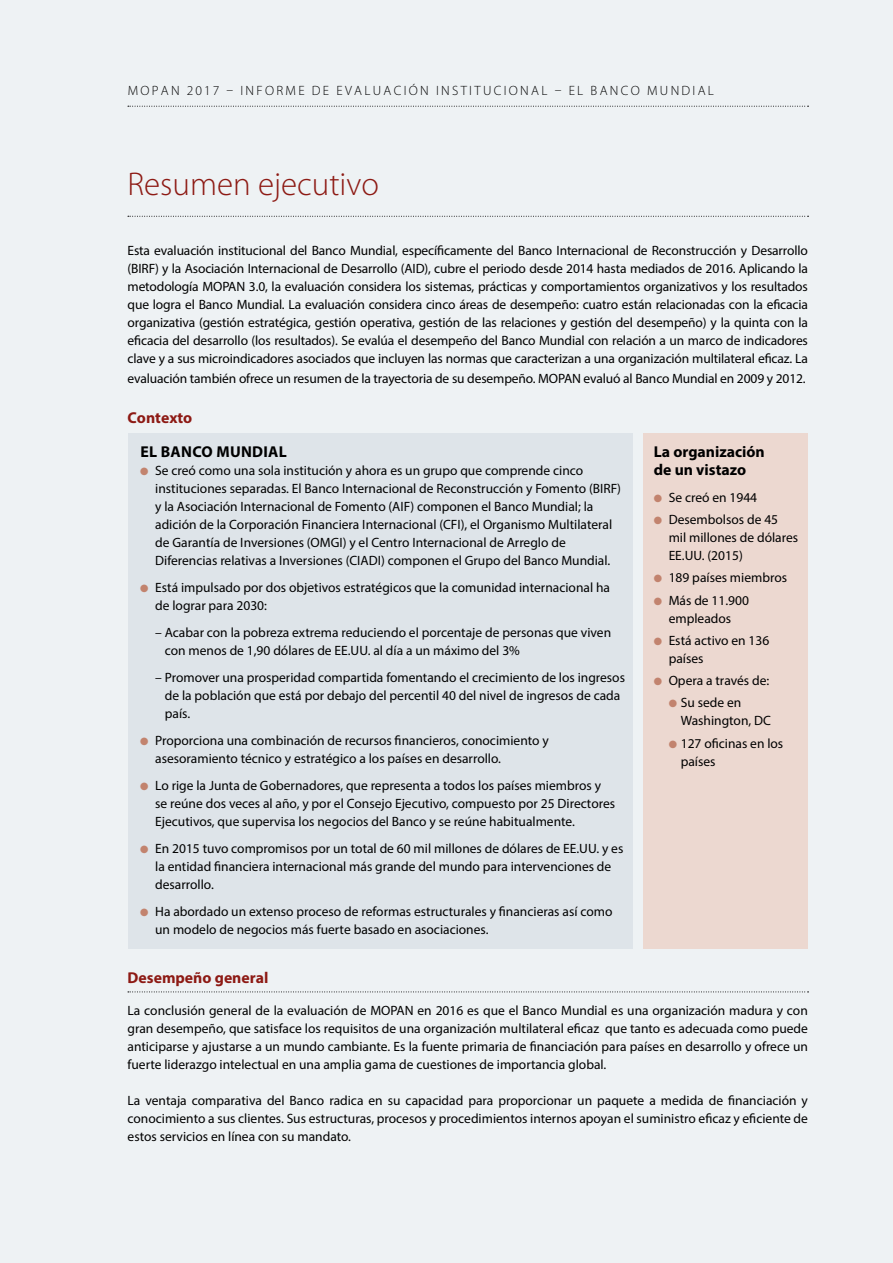
<style>
.page{position:relative;width:893px;height:1263px;background:#eef2f4}
.page>*{position:absolute;margin:0;border:0;box-sizing:border-box;transform-origin:0 0}
.t1{font:300 33px "Myriad Pro";color:#8d1a14}
.t2{font:700 15.75px/18px "Myriad Pro";color:#000}
.t3{font:700 15.75px "Myriad Pro";color:#8d1a14}
.t4{font:700 15.75px "Myriad Pro";letter-spacing:.02em;color:#000}
.t5{font:13.5px/18px "Myriad Pro";color:#000}
.t6{font:300 13.5px "Myriad Pro";letter-spacing:.17em;color:#000}
.s1{color:#c2836e}
</style>
<div class="page">
<svg style="left:128px;top:106px;width:680px;height:1px"></svg>
<svg style="left:128px;top:216px;width:680px;height:1px"></svg>
<svg style="left:128px;top:991px;width:680px;height:1px"></svg>
<div style="left:643px;top:433px;width:165px;height:515px;background:#ecd8d0"></div>
<div style="left:128px;top:433px;width:504px;height:515px;background:#dee4e9"></div>
<p class="t6" style="left:128px;top:83px;width:588px">MOPAN 2017 – INFORME DE EVALUACIÓN INSTITUCIONAL – EL BANCO MUNDIAL</p>
<h1 class="t1" style="left:128px;top:164px;width:253px">Resumen ejecutivo</h1>
<p class="t5" style="left:128px;top:242px;width:682px;text-align:justify">Esta evaluación institucional del Banco Mundial, específicamente del Banco Internacional de Reconstrucción y Desarrollo (BIRF) y la Asociación Internacional de Desarrollo (AID), cubre el periodo desde 2014 hasta mediados de 2016. Aplicando la metodología MOPAN 3.0, la evaluación considera los sistemas, prácticas y comportamientos organizativos y los resultados que logra el Banco Mundial. La evaluación considera cinco áreas de desempeño: cuatro están relacionadas con la eficacia organizativa (gestión estratégica, gestión operativa, gestión de las relaciones y gestión del desempeño) y la quinta con la eficacia del desarrollo (los resultados). Se evalúa el desempeño del Banco Mundial con relación a un marco de indicadores clave y a sus microindicadores asociados que incluyen las normas que caracterizan a una organización multilateral eficaz. La</p>
<p class="t5" style="left:128px;top:369px;width:680px">evaluación también ofrece un resumen de la trayectoria de su desempeño. MOPAN evaluó al Banco Mundial en 2009 y 2012.</p>
<p class="t3" style="left:128px;top:407px;width:66px">Contexto</p>
<p class="t4" style="left:140px;top:442px;width:148px">EL BANCO MUNDIAL</p>
<p class="t5" style="left:155px;top:462px;width:467px;text-indent:-15px"><span class="s1">●</span> Se creó como una sola institución y ahora es un grupo que comprende cinco instituciones separadas. El Banco Internacional de Reconstrucción y Fomento (BIRF) y la Asociación Internacional de Fomento (AIF) componen el Banco Mundial; la adición de la Corporación Financiera Internacional (CFI), el Organismo Multilateral de Garantía de Inversiones (OMGI) y el Centro Internacional de Arreglo de Diferencias relativas a Inversiones (CIADI) componen el Grupo del Banco Mundial.</p>
<p class="t5" style="left:155px;top:579px;width:456px;text-indent:-15px"><span class="s1">●</span> Está impulsado por dos objetivos estratégicos que la comunidad internacional ha de lograr para 2030:</p>
<p class="t5" style="left:165px;top:624px;width:448px;text-indent:-10px">– Acabar con la pobreza extrema reduciendo el porcentaje de personas que viven con menos de 1,90 dólares de EE.UU. al día a un máximo del 3%</p>
<p class="t5" style="left:165px;top:669px;width:462px;text-indent:-10px">– Promover una prosperidad compartida fomentando el crecimiento de los ingresos de la población que está por debajo del percentil 40 del nivel de ingresos de cada país.</p>
<p class="t5" style="left:155px;top:732px;width:395px;text-indent:-15px"><span class="s1">●</span> Proporciona una combinación de recursos financieros, conocimiento y asesoramiento técnico y estratégico a los países en desarrollo.</p>
<p class="t5" style="left:155px;top:777px;width:461px;text-indent:-15px"><span class="s1">●</span> Lo rige la Junta de Gobernadores, que representa a todos los países miembros y se reúne dos veces al año, y por el Consejo Ejecutivo, compuesto por 25 Directores<br>Ejecutivos, que supervisa los negocios del Banco y se reúne habitualmente.</p>
<p class="t5" style="left:155px;top:840px;width:470px;text-indent:-15px"><span class="s1">●</span> En 2015 tuvo compromisos por un total de 60 mil millones de dólares de EE.UU. y es la entidad financiera internacional más grande del mundo para intervenciones de desarrollo.</p>
<p class="t5" style="left:155px;top:903px;width:459px;text-indent:-15px"><span class="s1">●</span> Ha abordado un extenso proceso de reformas estructurales y financieras así como un modelo de negocios más fuerte basado en asociaciones.</p>
<p class="t2" style="left:654px;top:442px;width:113px">La organización de un vistazo</p>
<p class="t5" style="left:654px;top:488px;width:105px"><span class="s1">●</span> Se creó en 1944</p>
<p class="t5" style="left:669px;top:510px;width:131px;text-indent:-15px"><span class="s1">●</span> Desembolsos de 45 mil millones de dólares<br>EE.UU. (2015)</p>
<p class="t5" style="left:654px;top:569px;width:135px"><span class="s1">●</span> 189 países miembros</p>
<p class="t5" style="left:654px;top:591px;width:97px;text-align:center"><span class="s1">●</span> Más de 11.900 empleados</p>
<p class="t5" style="left:669px;top:631px;width:102px;text-indent:-15px"><span class="s1">●</span> Está activo en 136 países</p>
<p class="t5" style="left:654px;top:671px;width:117px"><span class="s1">●</span> Opera a través de:</p>
<p class="t5" style="left:681px;top:694px;width:92px;text-indent:-12px"><span class="s1">●</span> Su sede en<br>Washington, DC</p>
<p class="t5" style="left:681px;top:734px;width:104px;text-indent:-12px"><span class="s1">●</span> 127 oficinas en los países</p>
<p class="t3" style="left:128px;top:967px;width:142px">Desempeño general</p>
<p class="t5" style="left:128px;top:1001px;width:682px;text-align:justify">La conclusión general de la evaluación de MOPAN en 2016 es que el Banco Mundial es una organización madura y con gran desempeño, que satisface los requisitos de una organización multilateral eficaz que tanto es adecuada como puede anticiparse y ajustarse a un mundo cambiante. Es la fuente primaria de financiación para países en desarrollo y ofrece un fuerte liderazgo intelectual en una amplia gama de cuestiones de importancia global.</p>
<p class="t5" style="left:128px;top:1091px;width:682px;text-align:justify">La ventaja comparativa del Banco radica en su capacidad para proporcionar un paquete a medida de financiación y conocimiento a sus clientes. Sus estructuras, procesos y procedimientos internos apoyan el suministro eficaz y eficiente de estos servicios en línea con su mandato.</p>
</div>
